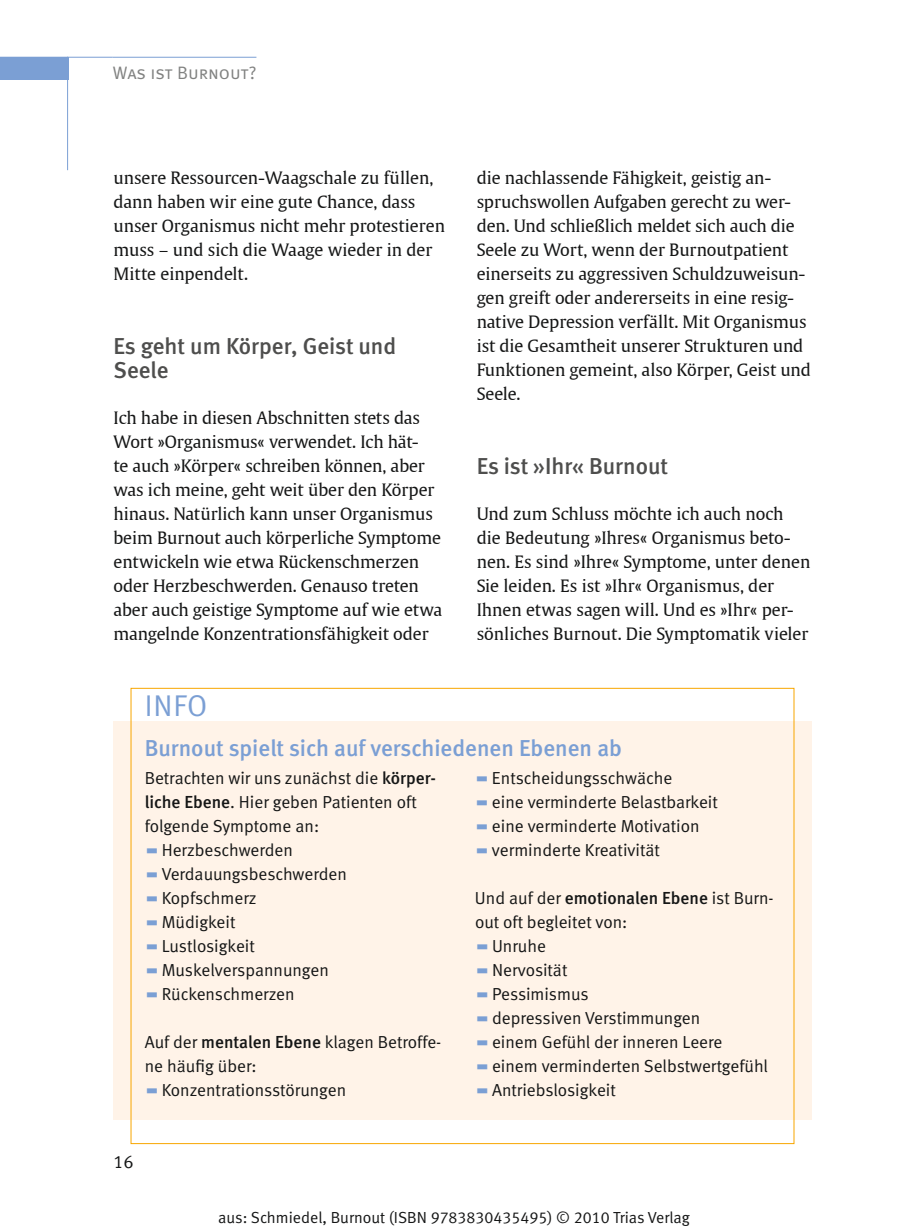
<style>
.page{position:relative;width:908px;height:1231px;background:#fff}
.page>*{position:absolute;margin:0;border:0;box-sizing:border-box;transform-origin:0 0}
.t1{font:30px "Meta Normal";color:#7b9fd4}
.t2{font:23px/24px "Meta Medium LF";color:#4e4e4d}
.t3{font:23px "Meta Medium LF";color:#7b9fd4}
.t4{font:18px "Meta Normal LF Caps";letter-spacing:-.005em;color:#818281}
.t5{font:18px "Meta Normal LF";color:#151616}
.t6{font:17.4px/24px "Meta Normal LF";color:#151616}
.t7{font:17px/24px "Thieme Gulliver 2008";letter-spacing:-.005em;color:#151616}
.t8{font:16px "Meta Normal LF";color:#151616}
.s1{font-family:"Meta Medium LF"}
.s2{font-family:"Thieme Gulliver 2008";color:#7b9fd4}
</style>
<div class="page">
<hr style="left:67px;top:57px;width:1px;height:113px;background:#7b9fd4">
<hr style="left:0;top:57px;width:113px;height:1px;background:#7b9fd4">
<div style="left:0;top:57px;width:68px;height:22px;background:#7b9fd4"></div>
<div style="left:113px;top:721px;width:698px;height:398px;background:#fff3e8"></div>
<hr style="left:113px;top:57px;width:143px;height:1px;background:#7b9fd4">
<p class="t4" style="left:113px;top:63px;width:145px">Was ist Burnout?</p>
<p class="t7" style="left:113px;top:166px;width:333px">unsere Ressourcen-Waagschale zu füllen, dann haben wir eine gute Chance, dass unser Organismus nicht mehr protestieren muss – und sich die Waage wieder in der Mitte einpendelt.</p>
<h2 class="t2" style="left:113px;top:336px;width:284px">Es geht um Körper, Geist und<br>Seele</h2>
<p class="t7" style="left:113px;top:406px;width:330px">Ich habe in diesen Abschnitten stets das Wort »Organismus« verwendet. Ich hät-<br>te auch »Körper« schreiben können, aber was ich meine, geht weit über den Körper hinaus. Natürlich kann unser Organismus beim Burnout auch körperliche Symptome entwickeln wie etwa Rückenschmerzen oder Herzbeschwerden. Genauso treten aber auch geistige Symptome auf wie etwa mangelnde Konzentrationsfähigkeit oder</p>
<p class="t7" style="left:476px;top:167px;width:335px">die nachlassende Fähigkeit, geistig an&shy;spruchswollen Aufgaben gerecht zu wer&shy;den. Und schließlich meldet sich auch die Seele zu Wort, wenn der Burnoutpatient einerseits zu aggressiven Schuldzuweisun&shy;gen greift oder andererseits in eine resig&shy;native Depression verfällt. Mit Organismus ist die Gesamtheit unserer Strukturen und Funktionen gemeint, also Körper, Geist und Seele.</p>
<h2 class="t2" style="left:476px;top:456px;width:193px">Es ist »Ihr« Burnout</h2>
<p class="t7" style="left:476px;top:502px;width:335px">Und zum Schluss möchte ich auch noch die Bedeutung »Ihres« Organismus beto&shy;nen. Es sind »Ihre« Symptome, unter denen Sie leiden. Es ist »Ihr« Organismus, der Ihnen etwas sagen will. Und es »Ihr« per&shy;sönliches Burnout. Die Symptomatik vieler</p>
<h1 class="t1" style="left:145px;top:694px;width:64px">INFO</h1>
<h2 class="t3" style="left:145px;top:739px;width:478px">Burnout spielt sich auf verschiedenen Ebenen ab</h2>
<p class="t6" style="left:145px;top:767px;width:293px">Betrachten wir uns zunächst die <span class="s1">körper&shy;liche Ebene</span>. Hier geben Patienten oft folgende Symptome an:<br><span class="s2">▬</span> Herzbeschwerden<br><span class="s2">▬</span> Verdauungsbeschwerden<br><span class="s2">▬</span> Kopfschmerz<br><span class="s2">▬</span> Müdigkeit<br><span class="s2">▬</span> Lustlosigkeit<br><span class="s2">▬</span> Muskelverspannungen<br><span class="s2">▬</span> Rückenschmerzen</p>
<p class="t6" style="left:145px;top:1031px;width:298px">Auf der <span class="s1">mentalen Ebene</span> klagen Betroffe&shy;ne häufig über:<br><span class="s2">▬</span> Konzentrationsstörungen</p>
<p class="t6" style="left:474px;top:767px;width:244px"><span class="s2">▬</span> Entscheidungsschwäche<br><span class="s2">▬</span> eine verminderte Belastbarkeit <span class="s2">▬</span> eine verminderte Motivation <span class="s2">▬</span> verminderte Kreativität</p>
<p class="t6" style="left:474px;top:887px;width:300px">Und auf der <span class="s1">emotionalen Ebene</span> ist Burn&shy;out oft begleitet von:<br><span class="s2">▬</span> Unruhe<br><span class="s2">▬</span> Nervosität<br><span class="s2">▬</span> Pessimismus<br><span class="s2">▬</span> depressiven Verstimmungen<br><span class="s2">▬</span> einem Gefühl der inneren Leere<br><span class="s2">▬</span> einem verminderten Selbstwertgefühl <span class="s2">▬</span> Antriebslosigkeit</p>
<p class="t5" style="left:113px;top:1154px;width:22px">16</p>
<p class="t8" style="left:218px;top:1211px;width:473px">aus: Schmiedel, Burnout (ISBN 9783830435495) © 2010 Trias Verlag</p>
</div>
